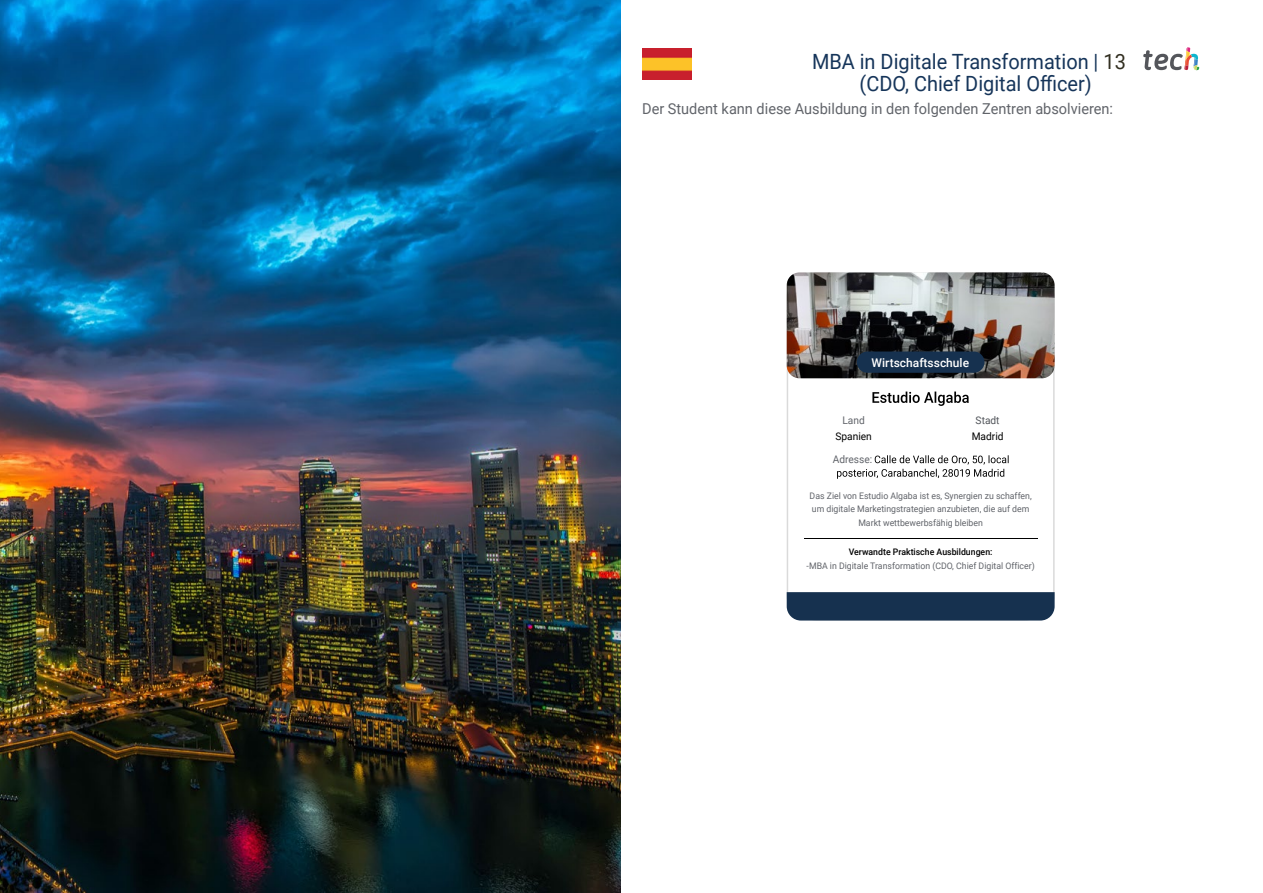
<style>
.page{position:relative;width:1263px;height:893px;background:#fff}
.page>*{position:absolute;margin:0;border:0;box-sizing:border-box;transform-origin:0 0}
.t1{font:21px/22.5px "Roboto";color:#16355a;scale:.95 1}
.t2{font:15px "Roboto";color:#61646a}
.t3{font:500 12px "Roboto";color:#fff}
.t4{font:10.5px "Roboto";color:#000}
.t5{font:10.5px "Roboto";color:#61646a}
.t6{font:10.5px "Roboto";color:#52555b}
.t7{font:9px/13.5px "Roboto";color:#61646a;text-align:center}
.t8{font:500 9px "Roboto";color:#000}
.s1{color:#153559}
.s2{color:#312e20}
</style>
<div class="page">
<img style="left:0;top:0;width:621px;height:893px">
<img style="left:642px;top:49px;width:49px;height:30px">
<svg style="left:786px;top:281px;width:269px;height:329px"></svg>
<img style="left:787px;top:272px;width:267px;height:106px">
<div style="left:857px;top:351px;width:127px;height:22px;background:#16314f;border-radius:11px"></div>
<svg style="left:787px;top:592px;width:267px;height:29px"></svg>
<svg style="left:872px;top:392px;width:97px;height:14px"></svg>
<svg style="left:837px;top:455px;width:172px;height:24px"></svg>
<hr style="left:804px;top:538px;width:233px;height:1px;background:#000">
<svg style="left:1143px;top:47px;width:56px;height:24px"></svg>
<h1 class="t1" style="left:859px;top:49px;width:282px;text-indent:-48px">MBA in Digitale Transformation <span class="s1">|</span> <span class="s2">13 </span>(CDO, Chief Digital Officer)</h1>
<h2 class="t2" style="left:642px;top:98px;width:472px">Der Student kann diese Ausbildung in den folgenden Zentren absolvieren:</h2>
<h3 class="t3" style="left:872px;top:354px;width:99px">Wirtschaftsschule</h3>
<p class="t5" style="left:842px;top:413px;width:24px">Land</p>
<p class="t4" style="left:835px;top:429px;width:38px">Spanien</p>
<p class="t6" style="left:976px;top:413px;width:25px">Stadt</p>
<p class="t4" style="left:972px;top:429px;width:33px">Madrid</p>
<p class="t5" style="left:833px;top:452px;width:41px">Adresse:</p>
<p class="t7" style="left:810px;top:489px;width:224px">Das Ziel von Estudio Algaba ist es, Synergien zu schaffen, um digitale Marketingstrategien anzubieten, die auf dem<br>Markt wettbewerbsfähig bleiben</p>
<p class="t8" style="left:849px;top:546px;width:145px">Verwandte Praktische Ausbildungen:</p>
<p class="t7" style="left:807px;top:558px;width:230px">-MBA in Digitale Transformation (CDO, Chief Digital Officer)</p>
</div>
